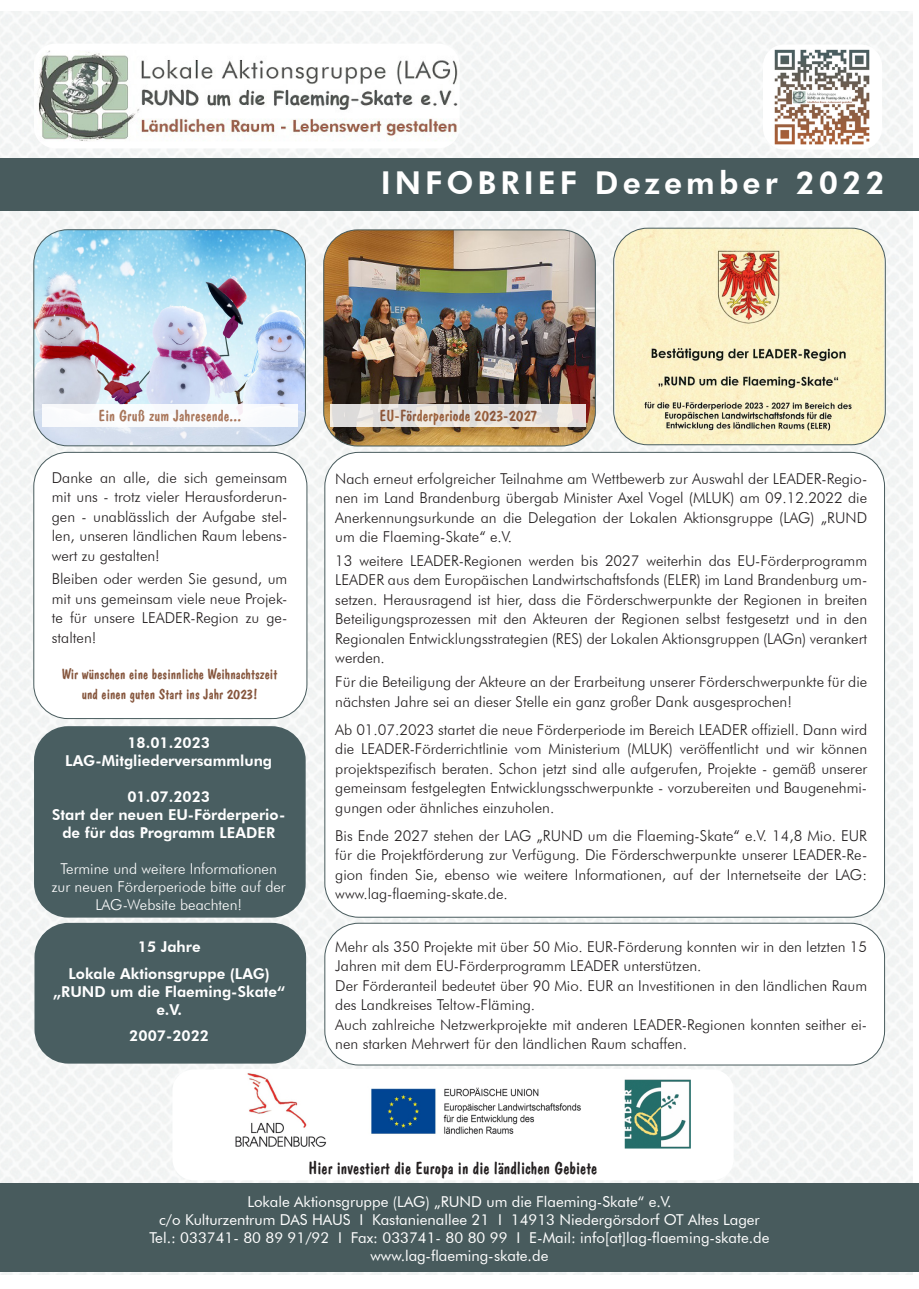
<style>
.page{position:relative;width:919px;height:1289px;background:#fff}
.page>*{position:absolute;margin:0;border:0;box-sizing:border-box;transform-origin:0 0}
.t1{font:800 31.5px "Futura BT";letter-spacing:.13em;color:#fff}
.t2{font:18px "Dom Casual BT";color:#231f20}
.t3{font:16.5px "Dom Casual BT";color:#9c5f3e}
.t4{font:300 15px/19.5px "Futura BT";color:#231f20;text-align:justify}
.t5{font:15px/18px "Futura BT";color:#fff;text-align:center}
.t6{font:800 15px/18px "Futura BT";color:#fff;text-align:center}
.t7{font:300 15px/18px "Futura BT";color:#fff;text-align:center}
.t8{font:15px/19.5px "Dom Casual BT";color:#85553c;text-align:center}
</style>
<div class="page">
<div style="left:0;top:11px;width:911px;height:1263px;background:#f3f4f4"></div>
<div style="left:34px;top:922px;width:272px;height:141px;background:#495e61;border-radius:34px"></div>
<img style="left:613px;top:228px;width:272px;height:217px">
<div style="left:613px;top:228px;width:272px;height:217px;border:1px solid #465b5d;border-radius:34px"></div>
<div style="left:34px;top:44px;width:425px;height:104px;background:#fff;border-radius:21px"></div>
<img style="left:34px;top:50px;width:425px;height:92px">
<div style="left:0;top:158px;width:918px;height:52px;background:#485b5d"></div>
<div style="left:34px;top:452px;width:273px;height:266px;background:#fff;border-radius:34px"></div>
<div style="left:33px;top:452px;width:274px;height:267px;border:1px solid #485b5d;border-radius:34px"></div>
<div style="left:0;top:1183px;width:918px;height:89px;background:#485b5d"></div>
<div style="left:762px;top:45px;width:120px;height:104px;background:#fff;border-radius:21px"></div>
<img style="left:769px;top:45px;width:105px;height:104px">
<div style="left:172px;top:1069px;width:561px;height:111px;background:#fff;border-radius:21px"></div>
<img style="left:235px;top:1073px;width:455px;height:76px">
<div style="left:325px;top:452px;width:559px;height:465px;background:#fff;border-radius:34px"></div>
<img style="left:324px;top:230px;width:271px;height:216px">
<div style="left:323px;top:229px;width:272px;height:217px;border:1px solid #465b5d;border-radius:34px"></div>
<img style="left:34px;top:230px;width:271px;height:216px">
<div style="left:33px;top:229px;width:273px;height:217px;border:1px solid #465b5d;border-radius:34px"></div>
<div style="left:42px;top:404px;width:255px;height:22px;background:#fff"></div>
<div style="left:325px;top:923px;width:559px;height:141px;background:#fff;border-radius:34px"></div>
<div style="left:324px;top:922px;width:560px;height:143px;border:1px solid #485b5d;border-radius:34px"></div>
<div style="left:34px;top:726px;width:271px;height:191px;background:#495e61;border-radius:34px"></div>
<div style="left:330px;top:404px;width:256px;height:22px;background:linear-gradient(to right,#e3e1de,#e9e3de)"></div>
<h1 class="t1" style="left:381px;top:164px;width:505px">INFOBRIEF Dezember 2022</h1>
<p class="t3" style="left:98px;top:405px;width:144px">Ein Gruß zum Jahresende...</p>
<p class="t4" style="left:52px;top:467px;width:237px">Danke an alle, die sich gemeinsam mit uns - trotz vieler Herausforderun&shy;gen - unablässlich der Aufgabe stel&shy;len, unseren ländlichen Raum lebens&shy;wert zu gestalten!</p>
<p class="t4" style="left:52px;top:569px;width:237px">Bleiben oder werden Sie gesund, um mit uns gemeinsam viele neue Projek&shy;te für unsere LEADER-Region zu ge&shy;stalten!</p>
<p class="t8" style="left:62px;top:664px;width:217px">Wir wünschen eine besinnliche Weihnachtszeit und einen guten Start ins Jahr 2023!</p>
<p class="t6" style="left:65px;top:733px;width:208px">18.01.2023<br>LAG-Mitgliederversammlung</p>
<p class="t6" style="left:52px;top:787px;width:234px">01.07.2023<br>Start der neuen EU-Förderperio&shy;de für das Programm LEADER</p>
<p class="t7" style="left:52px;top:859px;width:235px">Termine und weitere Informationen zur neuen Förderperiode bitte auf der<br>LAG-Website beachten!</p>
<p class="t6" style="left:68px;top:933px;width:203px;line-height:26.5px">15 Jahre<br>Lokale Aktionsgruppe (LAG)</p>
<p class="t6" style="left:53px;top:982px;width:233px">„RUND um die Flaeming-Skate“ e.V.</p>
<p class="t6" style="left:129px;top:1026px;width:81px">2007-2022</p>
<p class="t3" style="left:379px;top:405px;width:159px">EU-Förderperiode 2023-2027</p>
<p class="t4" style="left:335px;top:468px;width:533px">Nach erneut erfolgreicher Teilnahme am Wettbewerb zur Auswahl der LEADER-Regio&shy;nen im Land Brandenburg übergab Minister Axel Vogel (MLUK) am 09.12.2022 die Anerkennungsurkunde an die Delegation der Lokalen Aktionsgruppe (LAG) „RUND um die Flaeming-Skate“ e.V.</p>
<p class="t4" style="left:335px;top:550px;width:533px">13 weitere LEADER-Regionen werden bis 2027 weiterhin das EU-Förderprogramm LEADER aus dem Europäischen Landwirtschaftsfonds (ELER) im Land Brandenburg um&shy;setzen. Herausragend ist hier, dass die Förderschwerpunkte der Regionen in breiten Beteiligungsprozessen mit den Akteuren der Regionen selbst festgesetzt und in den Regionalen Entwicklungsstrategien (RES) der Lokalen Aktionsgruppen (LAGn) verankert werden.</p>
<p class="t4" style="left:335px;top:672px;width:533px">Für die Beteiligung der Akteure an der Erarbeitung unserer Förderschwerpunkte für die nächsten Jahre sei an dieser Stelle ein ganz großer Dank ausgesprochen!</p>
<p class="t4" style="left:335px;top:719px;width:533px">Ab 01.07.2023 startet die neue Förderperiode im Bereich LEADER offiziell. Dann wird die LEADER-Förderrichtlinie vom Ministerium (MLUK) veröffentlicht und wir können projektspezifisch beraten. Schon jetzt sind alle aufgerufen, Projekte - gemäß unserer gemeinsam festgelegten Entwicklungsschwerpunkte - vorzubereiten und Baugenehmi&shy;gungen oder ähnliches einzuholen.</p>
<p class="t4" style="left:335px;top:825px;width:533px">Bis Ende 2027 stehen der LAG „RUND um die Flaeming-Skate“ e.V. 14,8 Mio. EUR für die Projektförderung zur Verfügung. Die Förderschwerpunkte unserer LEADER-Re&shy;gion finden Sie, ebenso wie weitere Informationen, auf der Internetseite der LAG: www.lag-flaeming-skate.de.</p>
<p class="t4" style="left:335px;top:936px;width:533px;text-align:left">Mehr als 350 Projekte mit über 50 Mio. EUR-Förderung konnten wir in den letzten 15<br>Jahren mit dem EU-Förderprogramm LEADER unterstützen.<br>Der Förderanteil bedeutet über 90 Mio. EUR an Investitionen in den ländlichen Raum des Landkreises Teltow-Fläming.<br>Auch zahlreiche Netzwerkprojekte mit anderen LEADER-Regionen konnten seither ei&shy;nen starken Mehrwert für den ländlichen Raum schaffen.</p>
<p class="t2" style="left:308px;top:1156px;width:290px">Hier investiert die Europa in die ländlichen Gebiete</p>
<p class="t5" style="left:149px;top:1192px;width:621px">Lokale Aktionsgruppe (LAG) „RUND um die Flaeming-Skate“ e.V.<br>c/o Kulturzentrum DAS HAUS I Kastanienallee 21 I 14913 Niedergörsdorf OT Altes Lager Tel.: 033741- 80 89 91/92 I Fax: 033741- 80 80 99 I E-Mail: info[at]lag-flaeming-skate.de www.lag-flaeming-skate.de</p>
</div>
